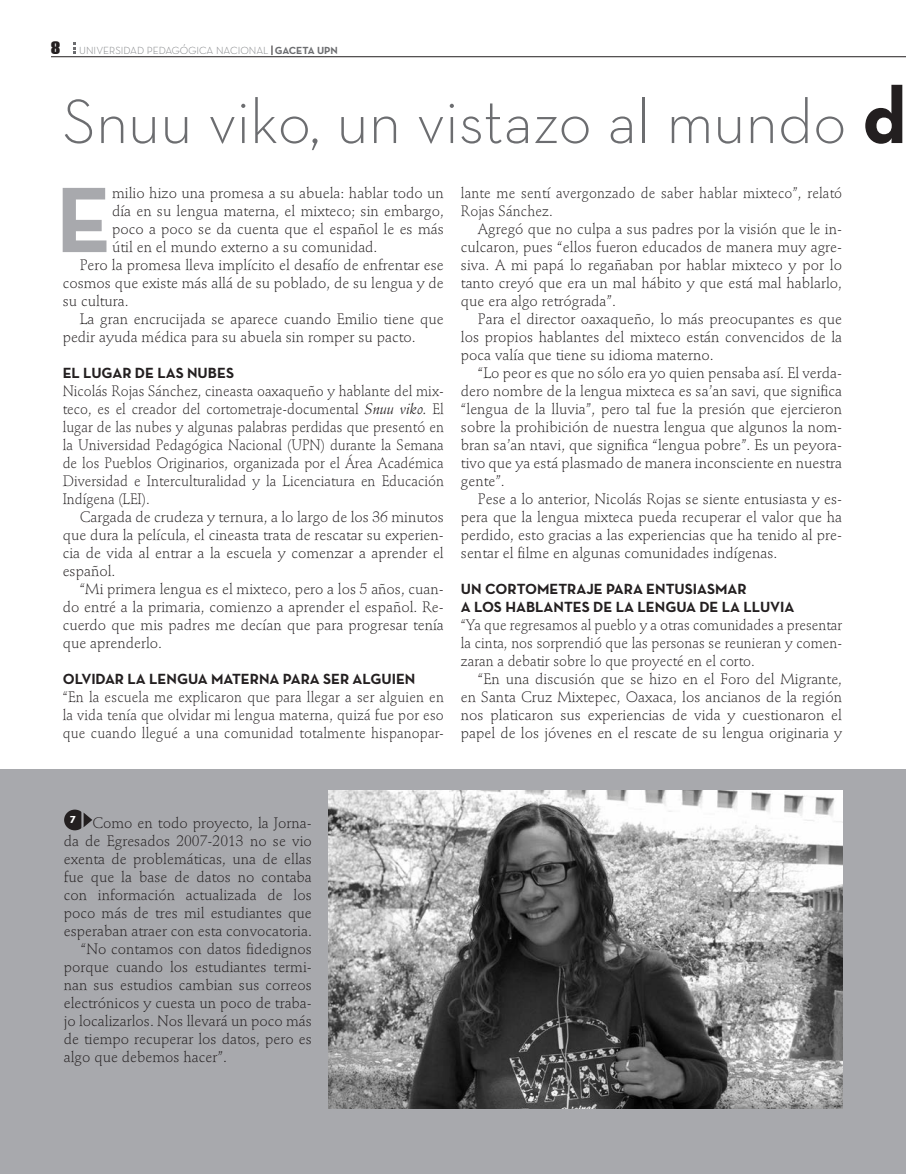
<style>
.page{position:relative;width:906px;height:1174px;background:#fff}
.page>*{position:absolute;margin:0;border:0;box-sizing:border-box;transform-origin:0 0}
.t1{font:700 94.35px "Neutra Text";color:#a8a9ad}
.t2{font:300 63.6px "Neutra Text";color:#6c6d70}
.t3{font:300 15px/18px "Stempel Schneidler";color:#231f20;text-align:justify}
.t4{font:300 15px/18px "Stempel Schneidler";color:#231f20;text-align:justify;scale:.95 1}
.t5{font:700 15px "Neutra Text";color:#231f20}
.t6{font:10.5px "Neutra Text Light Alt";color:#76787b}
.t7{font:700 10.05px "Stone Sans";color:#fff;scale:.95 1}
.s1{font-family:"Briem Akademi MM 900 400";font-size:18px;color:#231f20}
.s2{font-family:"Neutra Text";font-weight:700;color:#6c6d70}
.s3{font-weight:700;font-size:80.7px;color:#231f20}
.s4{font-weight:400;font-style:italic}
</style>
<div class="page">
<svg style="left:73px;top:42px;width:2px;height:12px"></svg>
<hr style="left:51px;top:56px;width:855px;height:1px;background:#231f20">
<div style="left:0;top:770px;width:906px;height:404px;background:#a8a9ad"></div>
<img style="left:329px;top:790px;width:513px;height:318px">
<div style="left:64px;top:809px;width:22px;height:21px;background:#231f20;border-radius:50%"></div>
<svg style="left:81px;top:811px;width:11px;height:18px"></svg>
<p class="t6" style="left:51px;top:44px;width:288px"><span class="s1">8</span> UNIVERSIDAD PEDAGÓGICA NACIONAL <span class="s2">GACETA UPN</span></p>
<h2 class="t2" style="left:62px;top:83px;width:845px">Snuu viko, un vistazo al mundo <span class="s3">D</span></h2>
<h1 class="t1" style="left:56px;top:161px;width:58px">E</h1>
<p class="t3" style="left:112px;top:184px;width:333px">milio hizo una promesa a su abuela: hablar todo un</p>
<p class="t3" style="left:112px;top:202px;width:333px">día en su lengua materna, el mixteco; sin embargo,</p>
<p class="t3" style="left:112px;top:220px;width:333px">poco a poco se da cuenta que el español le es más</p>
<p class="t3" style="left:112px;top:238px;width:267px">útil en el mundo externo a su comunidad.</p>
<p class="t3" style="left:80px;top:256px;width:366px">Pero la promesa lleva implícito el desafío de enfrentar ese</p>
<p class="t3" style="left:63px;top:274px;width:383px">cosmos que existe más allá de su poblado, de su lengua y de</p>
<p class="t3" style="left:63px;top:292px;width:68px">su cultura.</p>
<p class="t3" style="left:80px;top:310px;width:366px">La gran encrucijada se aparece cuando Emilio tiene que</p>
<p class="t3" style="left:63px;top:328px;width:354px">pedir ayuda médica para su abuela sin romper su pacto.</p>
<p class="t5" style="left:63px;top:364px;width:104px">EL LUGAR DE LAS</p>
<p class="t5" style="left:187px;top:364px;width:11px">NUBES</p>
<p class="t4" style="left:63px;top:382px;width:403px">Nicolás Rojas Sánchez, cineasta oaxaqueño y hablante del mix&shy;teco, es el creador del cortometraje-documental <span class="s4">Snuu viko.</span> El lugar de las nubes y algunas palabras perdidas que presentó en la Universidad Pedagógica Nacional (UPN) durante la Semana de los Pueblos Originarios, organizada por el Área Académica Diversidad e Interculturalidad y la Licenciatura en Educación Indígena (LEI).</p>
<p class="t3" style="left:63px;top:508px;width:383px;text-indent:17px">Cargada de crudeza y ternura, a lo largo de los 36 minutos que dura la película, el cineasta trata de rescatar su experien&shy;cia de vida al entrar a la escuela y comenzar a aprender el español.</p>
<p class="t3" style="left:63px;top:580px;width:383px;text-indent:17px">“Mi primera lengua es el mixteco, pero a los 5 años, cuan&shy;do entré a la primaria, comienzo a aprender el español. Re&shy;cuerdo que mis padres me decían que para progresar tenía que aprenderlo.</p>
<p class="t5" style="left:63px;top:670px;width:97px">OLVIDAR LA LEN</p>
<p class="t5" style="left:177px;top:670px;width:17px">GUA</p>
<p class="t5" style="left:211px;top:670px;width:11px">MATE</p>
<p class="t5" style="left:250px;top:670px;width:141px">RNA PARASER ALGUIEN</p>
<p class="t4" style="left:63px;top:688px;width:403px">“En la escuela me explicaron que para llegar a ser alguien en la vida tenía que olvidar mi lengua materna, quizá fue por eso que cuando llegué a una comunidad totalmente hispanopar-</p>
<p class="t4" style="left:461px;top:184px;width:403px">lante me sentí avergonzado de saber hablar mixteco”, relató<br>Rojas Sánchez.</p>
<p class="t3" style="left:461px;top:220px;width:383px;text-indent:17px">Agregó que no culpa a sus padres por la visión que le in&shy;culcaron, pues “ellos fueron educados de manera muy agre&shy;siva. A mi papá lo regañaban por hablar mixteco y por lo tanto creyó que era un mal hábito y que está mal hablarlo, que era algo retrógrada”.</p>
<p class="t3" style="left:461px;top:310px;width:383px;text-indent:17px">Para el director oaxaqueño, lo más preocupantes es que los propios hablantes del mixteco están convencidos de la poca valía que tiene su idioma materno.</p>
<p class="t3" style="left:461px;top:364px;width:383px;text-indent:17px">“Lo peor es que no sólo era yo quien pensaba así. El verda&shy;dero nombre de la lengua mixteca es sa’an savi, que significa “lengua de la lluvia”, pero tal fue la presión que ejercieron sobre la prohibición de nuestra lengua que algunos la nom&shy;bran sa’an ntavi, que significa “lengua pobre”. Es un peyora&shy;tivo que ya está plasmado de manera inconsciente en nuestra gente”.</p>
<p class="t3" style="left:461px;top:490px;width:383px;text-indent:17px">Pese a lo anterior, Nicolás Rojas se siente entusiasta y es&shy;pera que la lengua mixteca pueda recuperar el valor que ha perdido, esto gracias a las experiencias que ha tenido al pre&shy;sentar el filme en algunas comunidades indígenas.</p>
<p class="t5" style="left:461px;top:580px;width:59px">UN CORTOMET</p>
<p class="t5" style="left:567px;top:580px;width:90px">RAJE PARA ENTUSIASMA</p>
<p class="t5" style="left:737px;top:580px;width:11px">R</p>
<p class="t5" style="left:461px;top:598px;width:23px">A LOS</p>
<p class="t5" style="left:505px;top:598px;width:11px">HABLANTES</p>
<p class="t5" style="left:593px;top:598px;width:54px">DELALEN</p>
<p class="t5" style="left:665px;top:598px;width:17px">GUA</p>
<p class="t5" style="left:699px;top:598px;width:89px">DELALLUVIA</p>
<p class="t4" style="left:461px;top:616px;width:403px">“Ya que regresamos al pueblo y a otras comunidades a presentar la cinta, nos sorprendió que las personas se reunieran y comen&shy;zaran a debatir sobre lo que proyecté en el corto.</p>
<p class="t3" style="left:461px;top:670px;width:383px;text-indent:17px">“En una discusión que se hizo en el Foro del Migrante, en Santa Cruz Mixtepec, Oaxaca, los ancianos de la región nos platicaron sus experiencias de vida y cuestionaron el papel de los jóvenes en el rescate de su lengua originaria y</p>
<p class="t7" style="left:70px;top:813px;width:8px">7</p>
<p class="t3" style="left:92px;top:814px;width:221px">Como en todo proyecto, la Jorna-</p>
<p class="t3" style="left:64px;top:832px;width:249px">da de Egresados 2007-2013 no se vio</p>
<p class="t3" style="left:64px;top:850px;width:250px">exenta de problemáticas, una de ellas</p>
<p class="t3" style="left:64px;top:868px;width:250px">fue que la base de datos no contaba</p>
<p class="t3" style="left:64px;top:886px;width:250px">con información actualizada de los</p>
<p class="t3" style="left:64px;top:904px;width:249px">poco más de tres mil estudiantes que</p>
<p class="t3" style="left:64px;top:922px;width:250px">esperaban atraer con esta convocatoria.</p>
<p class="t3" style="left:81px;top:940px;width:233px">“No contamos con datos fidedignos</p>
<p class="t3" style="left:64px;top:958px;width:250px">porque cuando los estudiantes termi-</p>
<p class="t3" style="left:64px;top:976px;width:250px">nan sus estudios cambian sus correos</p>
<p class="t3" style="left:64px;top:994px;width:250px">electrónicos y cuesta un poco de traba-</p>
<p class="t3" style="left:64px;top:1012px;width:250px">jo localizarlos. Nos llevará un poco más</p>
<p class="t3" style="left:64px;top:1030px;width:250px">de tiempo recuperar los datos, pero es</p>
<p class="t3" style="left:64px;top:1048px;width:165px">algo que debemos hacer”.</p>
</div>
